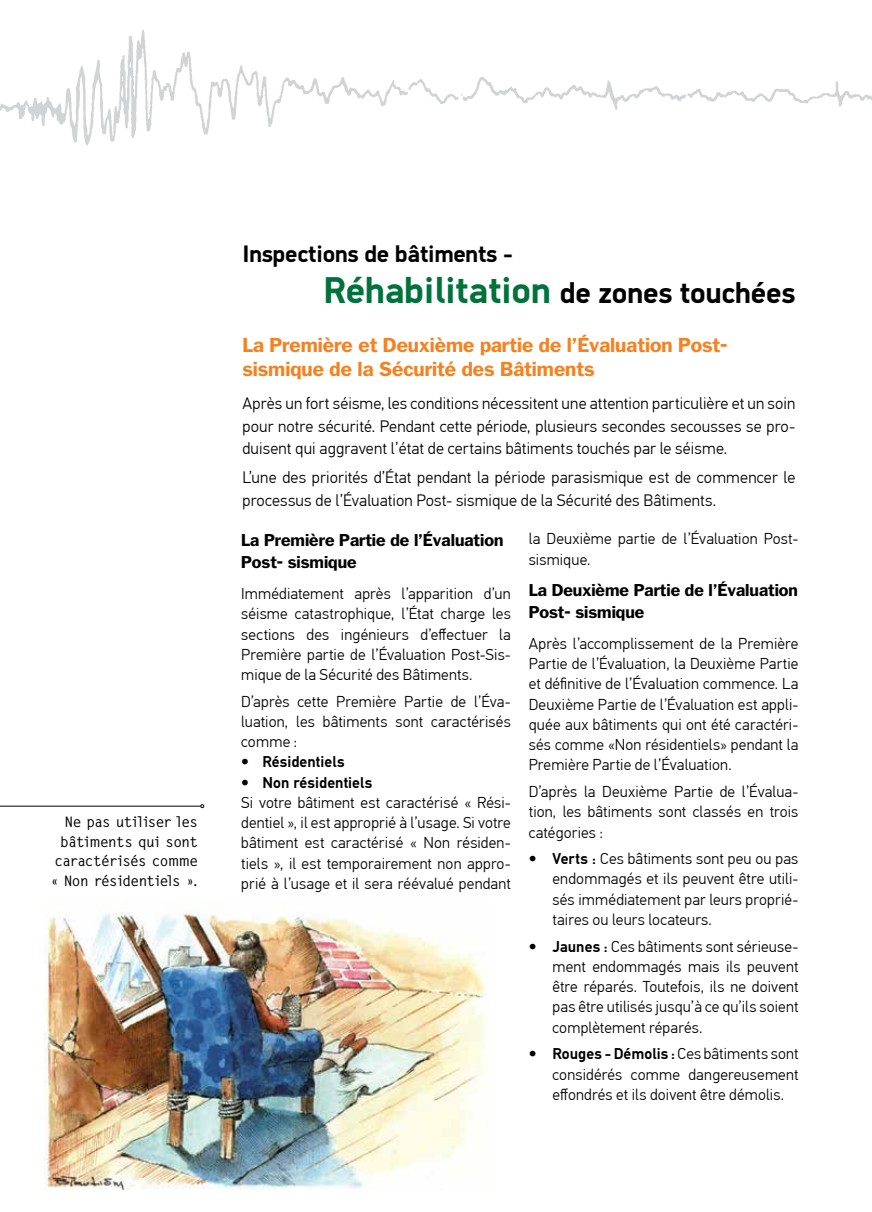
<style>
.page{position:relative;width:872px;height:1212px;background:#fff}
.page>*{position:absolute;margin:0;border:0;box-sizing:border-box;transform-origin:0 0}
.t1{font:700 30px "PF Din Display";color:#000}
.t2{font:700 24px "PF Din Display";letter-spacing:-.005em;color:#000}
.t3{font:700 19.5px/24px "PF Franklin Gothic";color:#f58220}
.t4{font:300 16.5px/22.5px "PF Din Text Pro";letter-spacing:.01em;color:#000;text-align:justify}
.t5{font:700 16.5px/22.5px "PF Franklin Gothic";color:#000}
.t6{font:300 15.75px/20.2px "PF Din Text Pro";letter-spacing:.01em;color:#000;text-align:justify}
.t7{font:700 15.75px "PF Din Text";letter-spacing:.005em;color:#000}
.t8{font:15px/19.5px "PF Letter Gothic Next";color:#000;text-align:right}
.s1{font-size:37.5px;color:#00723b}
.s2{font-family:"PF Din Text";font-weight:700}
.s3{font-family:"PF Din Text Pro";font-weight:300}
</style>
<div class="page">
<hr style="left:0;top:806px;width:201px;height:1px;background:#000">
<svg style="left:200px;top:804px;width:4px;height:4px"></svg>
<img style="left:0;top:30px;width:872px;height:115px">
<img style="left:44px;top:904px;width:444px;height:285px">
<p class="t8" style="left:51px;top:812px;width:149px">Ne pas utiliser les bâtiments qui sont caractérisés comme « Non résidentiels ».</p>
<h2 class="t2" style="left:242px;top:239px;width:272px">Inspections de bâtiments -</h2>
<h1 class="t1" style="left:324px;top:274px;width:473px"><span class="s1">Réhabilitation</span> de zones touchées</h1>
<p class="t3" style="left:242px;top:333px;width:486px">La Première et Deuxième partie de l’Évaluation Post&shy;sismique de la Sécurité des Bâtiments</p>
<p class="t4" style="left:242px;top:393px;width:554px">Après un fort séisme, les conditions nécessitent une attention particulière et un soin pour notre sécurité. Pendant cette période, plusieurs secondes secousses se pro&shy;duisent qui aggravent l’état de certains bâtiments touchés par le séisme.</p>
<p class="t4" style="left:242px;top:467px;width:554px">L’une des priorités d’État pendant la période parasismique est de commencer le processus de l’Évaluation Post- sismique de la Sécurité des Bâtiments.</p>
<p class="t5" style="left:241px;top:528px;width:264px">La Première Partie de l’Évaluation<br>Post- sismique</p>
<p class="t6" style="left:241px;top:584px;width:271px">Immédiatement après l’apparition d’un séisme catastrophique, l’État charge les sections des ingénieurs d’effectuer la Première partie de l’Évaluation Post-Sis&shy;mique de la Sécurité des Bâtiments.</p>
<p class="t6" style="left:241px;top:691px;width:271px">D’après cette Première Partie de l’Éva&shy;luation, les bâtiments sont caractérisés comme :</p>
<p class="t7" style="left:241px;top:753px;width:105px">• Résidentiels</p>
<p class="t7" style="left:241px;top:773px;width:133px">• Non résidentiels</p>
<p class="t6" style="left:241px;top:793px;width:271px">Si votre bâtiment est caractérisé « Rési&shy;dentiel », il est approprié à l’usage. Si votre bâtiment est caractérisé « Non résiden&shy;tiels », il est temporairement non appro&shy;prié à l’usage et il sera réévalué pendant</p>
<p class="t6" style="left:529px;top:529px;width:271px">la Deuxième partie de l’Évaluation Post&shy;sismique.</p>
<p class="t5" style="left:529px;top:578px;width:271px">La Deuxième Partie de l’Évaluation<br>Post- sismique</p>
<p class="t6" style="left:529px;top:634px;width:271px">Après l’accomplissement de la Première Partie de l’Évaluation, la Deuxième Partie et définitive de l’Évaluation commence. La Deuxième Partie de l’Évaluation est appli&shy;quée aux bâtiments qui ont été caractéri&shy;sés comme «Non résidentiels» pendant la Première Partie de l’Évaluation.</p>
<p class="t6" style="left:529px;top:782px;width:271px">D’après la Deuxième Partie de l’Évalua&shy;tion, les bâtiments sont classés en trois catégories :</p>
<p class="t6" style="left:552px;top:849px;width:247px;text-indent:-24px"><span class="s2">• Verts :</span> Ces bâtiments sont peu ou pas endommagés et ils peuvent être utili&shy;sés immédiatement par leurs proprié&shy;taires ou leurs locateurs.</p>
<p class="t6" style="left:552px;top:936px;width:247px;text-indent:-24px"><span class="s2">• Jaunes :</span> Ces bâtiments sont sérieuse&shy;ment endommagés mais ils peuvent être réparés. Toutefois, ils ne doivent pas être utilisés jusqu’à ce qu’ils soient complètement réparés.</p>
<p class="t7" style="left:529px;top:1045px;width:271px">• Rouges - Démolis : <span class="s3">Ces bâtiments sont</span></p>
<p class="t6" style="left:552px;top:1064px;width:247px">considérés comme dangereusement effondrés et ils doivent être démolis.</p>
</div>
